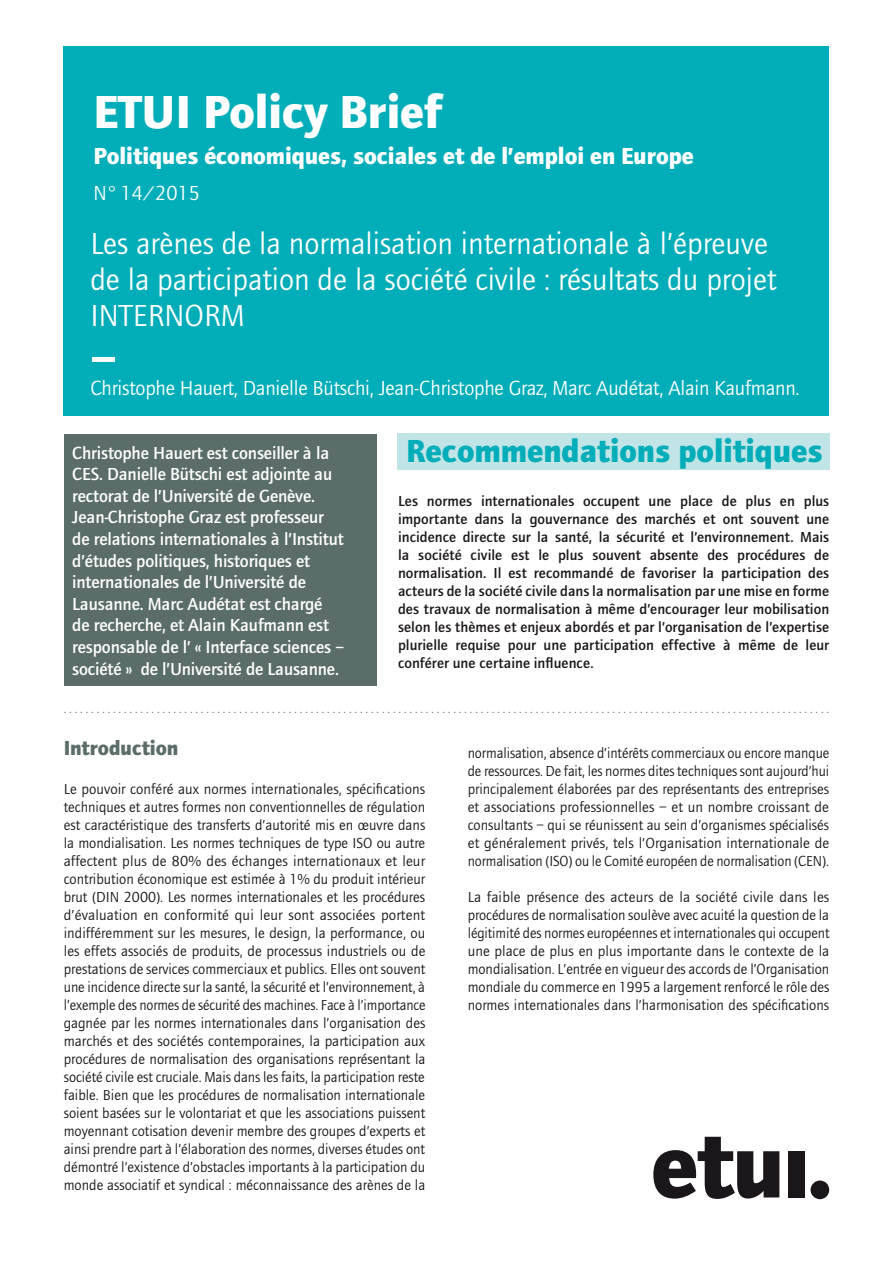
<style>
.page{position:relative;width:893px;height:1263px;background:#fff}
.page>*{position:absolute;margin:0;border:0;box-sizing:border-box;transform-origin:0 0}
.t1{font:500 54px "Foundry Journal";color:#fff}
.t2{font:700 48px "Foundry Journal";color:#fff}
.t3{font:700 33px "Foundry Journal";color:#00adb8}
.t4{font:31.5px/36px "Foundry Journal";color:#fff}
.t5{font:700 24px "Foundry Journal";color:#fff}
.t6{font:21px "Foundry Journal";letter-spacing:-.01em;color:#fff}
.t7{font:700 21px "Foundry Journal";color:#5b6d69}
.t8{font:500 18px/21.6px "Foundry Journal";letter-spacing:-.01em;color:#fff}
.t9{font:15px/18px "Foundry Journal";color:#1a161a;text-align:justify}
.t10{font:500 15px/18px "Foundry Journal";letter-spacing:.005em;color:#1a161a;text-align:justify}
.t11{font:13.5px "Foundry Journal";color:#5b6d69}
</style>
<div class="page">
<div style="left:64px;top:46px;width:765px;height:370px;background:#00adb8"></div>
<div style="left:397px;top:434px;width:432px;height:36px;background:#c1e5e6"></div>
<svg style="left:653px;top:1137px;width:126px;height:62px"></svg>
<div style="left:788px;top:1151px;width:16px;height:46px;background:#1a161a"></div>
<div style="left:810px;top:1180px;width:19px;height:19px;background:#1a161a;border-radius:50%"></div>
<div style="left:64px;top:434px;width:313px;height:252px;background:#5b6d69"></div>
<h2 class="t2" style="left:94px;top:83px;width:350px">ETUI Policy Brief</h2>
<h3 class="t5" style="left:94px;top:141px;width:602px">Politiques économiques, sociales et de l’emploi en Europe</h3>
<h3 class="t6" style="left:94px;top:181px;width:108px">N° 14/2015</h3>
<h3 class="t4" style="left:90px;top:226px;width:688px">Les arènes de la normalisation internationale à l’épreuve de la participation de la société civile : résultats du projet<br>INTERNORM</h3>
<h1 class="t1" style="left:90px;top:328px;width:24px">–</h1>
<h3 class="t6" style="left:90px;top:377px;width:711px">Christophe Hauert, Danielle Bütschi, Jean-Christophe Graz, Marc Audétat, Alain Kaufmann.</h3>
<p class="t8" style="left:72px;top:442px;width:273px">Christophe Hauert est conseiller à la CES. Danielle Bütschi est adjointe au rectorat de l’Université de Genève.<br>Jean-Christophe Graz est professeur de relations internationales à l’Institut d’études politiques, historiques et internationales de l’Université de Lausanne. Marc Audétat est chargé de recherche, et Alain Kaufmann est responsable de l’ « Interface sciences – société » de l’Université de Lausanne.</p>
<h3 class="t3" style="left:406px;top:431px;width:418px">Recommendations politiques</h3>
<p class="t10" style="left:398px;top:492px;width:433px">Les normes internationales occupent une place de plus en plus importante dans la gouvernance des marchés et ont souvent une incidence directe sur la santé, la sécurité et l’environnement. Mais la société civile est le plus souvent absente des procédures de normalisation. Il est recommandé de favoriser la participation des acteurs de la société civile dans la normalisation par une mise en forme des travaux de normalisation à même d’encourager leur mobilisation selon les thèmes et enjeux abordés et par l’organisation de l’expertise plurielle requise pour une participation effective à même de leur conférer une certaine influence.</p>
<p class="t11" style="left:64px;top:701px;width:767px">............................................................................................................................................</p>
<h3 class="t7" style="left:64px;top:735px;width:116px">Introduction</h3>
<p class="t9" style="left:64px;top:780px;width:363px">Le pouvoir conféré aux normes internationales, spécifications techniques et autres formes non conventionnelles de régulation est caractéristique des transferts d’autorité mis en œuvre dans la mondialisation. Les normes techniques de type ISO ou autre affectent plus de 80% des échanges internationaux et leur contribution économique est estimée à 1% du produit intérieur brut (DIN 2000). Les normes internationales et les procédures d’évaluation en conformité qui leur sont associées portent indifféremment sur les mesures, le design, la performance, ou les effets associés de produits, de processus industriels ou de prestations de services commerciaux et publics. Elles ont souvent une incidence directe sur la santé, la sécurité et l’environnement, à l’exemple des normes de sécurité des machines. Face à l’importance gagnée par les normes internationales dans l’organisation des marchés et des sociétés contemporaines, la participation aux procédures de normalisation des organisations représentant la société civile est cruciale. Mais dans les faits, la participation reste faible. Bien que les procédures de normalisation internationale soient basées sur le volontariat et que les associations puissent moyennant cotisation devenir membre des groupes d’experts et ainsi prendre part à l’élaboration des normes, diverses études ont démontré l’existence d’obstacles importants à la participation du monde associatif et syndical : méconnaissance des arènes de la</p>
<p class="t9" style="left:468px;top:744px;width:363px">normalisation, absence d’intérêts commerciaux ou encore manque de ressources. De fait, les normes dites techniques sont aujourd’hui principalement élaborées par des représentants des entreprises et associations professionnelles – et un nombre croissant de consultants – qui se réunissent au sein d’organismes spécialisés et généralement privés, tels l’Organisation internationale de normalisation (ISO) ou le Comité européen de normalisation (CEN).</p>
<p class="t9" style="left:468px;top:888px;width:363px">La faible présence des acteurs de la société civile dans les procédures de normalisation soulève avec acuité la question de la légitimité des normes européennes et internationales qui occupent une place de plus en plus importante dans le contexte de la mondialisation. L’entrée en vigueur des accords de l’Organisation mondiale du commerce en 1995 a largement renforcé le rôle des normes internationales dans l’harmonisation des spécifications</p>
</div>
